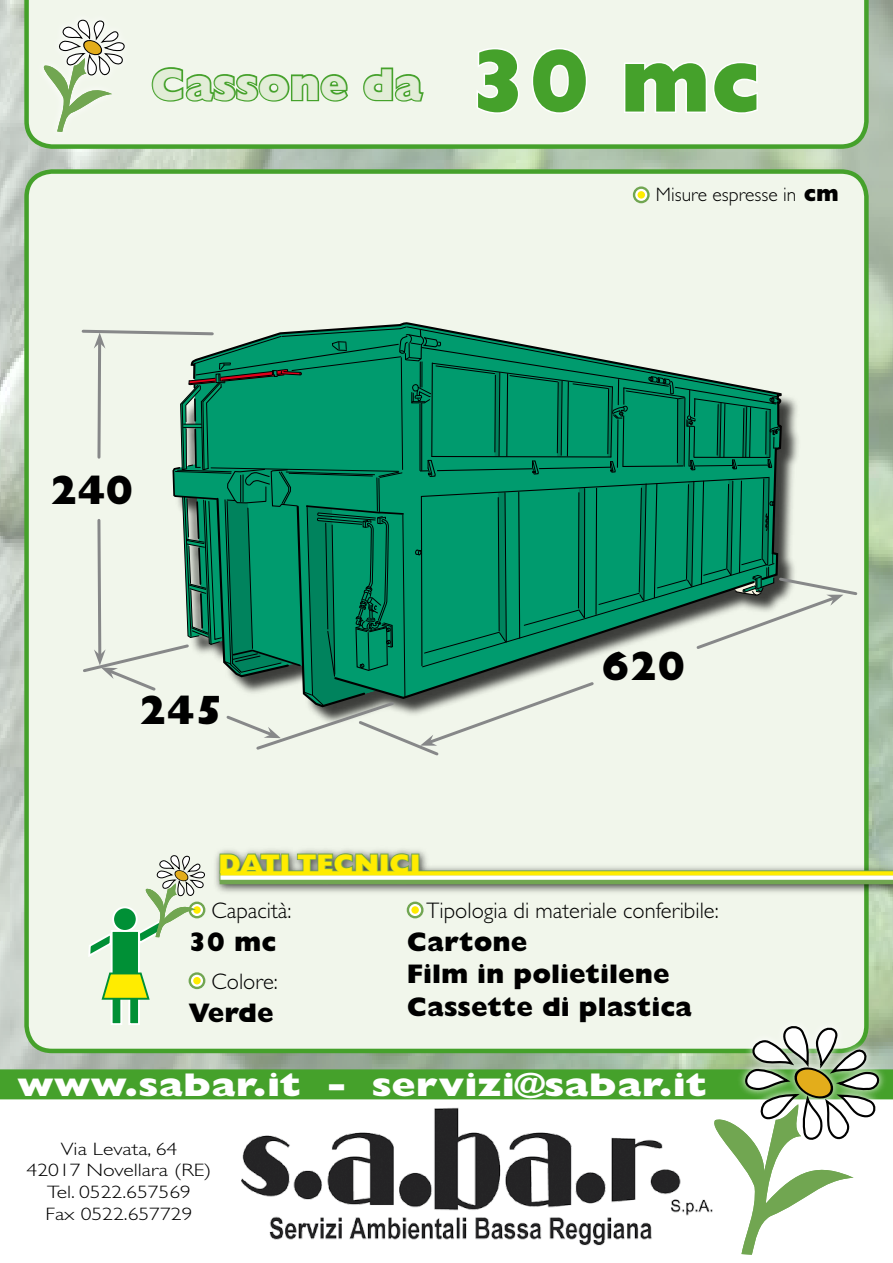
<style>
.page{position:relative;width:893px;height:1263px;background:#fff}
.page>*{position:absolute;margin:0;border:0;box-sizing:border-box;transform-origin:0 0}
.t1{font:800 45px "Gill Sans";color:#e2edd7}
.t2{font:800 41.25px "Gill Sans";color:#000}
.t3{font:800 33px "Gill Sans";color:#fff;scale:1.2 1}
.t4{font:800 27px/32.4px "Gill Sans";color:#000}
.t5{font:800 27px "Gill Sans";color:#ffec00}
.t6{font:300 22.5px "Gill Sans";color:#000}
.t7{font:300 19.5px "Gill Sans";color:#000}
.t8{font:300 18px/21.6px "Gill Sans";color:#000;text-align:center;scale:1.2 1}
.s1{font-size:90px;color:#45a12b}
.s2{font-weight:800;font-size:22.5px}
.s3{font-size:29.7px}
</style>
<div class="page">
<img style="left:0;top:0;width:893px;height:1069px">
<img style="left:242px;top:1099px;width:463px;height:147px">
<div style="left:0;top:1069px;width:893px;height:30px;background:#45a12b"></div>
<div style="left:27px;top:172px;width:839px;height:879px;background:#f1f6eb;border-radius:26px"></div>
<div style="left:24px;top:169px;width:845px;height:884px;border:4px solid #45a12b;border-radius:26px"></div>
<div style="left:24px;top:0;width:845px;height:149px;background:#f1f6eb"></div>
<div style="left:35px;top:11px;width:99px;height:130px;background:#f1f6eb"></div>
<svg style="left:43px;top:19px;width:82px;height:113px"></svg>
<svg style="left:705px;top:1017px;width:184px;height:195px"></svg>
<svg style="left:708px;top:1022px;width:176px;height:233px"></svg>
<div style="left:634px;top:188px;width:14px;height:14px;background:#9ec288;border-radius:50%"></div>
<div style="left:633px;top:186px;width:17px;height:17px;border:3px solid #71a651;border-radius:50%"></div>
<div style="left:636px;top:190px;width:10px;height:10px;background:#ffec00;border-radius:50%"></div>
<div style="left:635px;top:189px;width:12px;height:12px;border:2px solid #fff;border-radius:50%"></div>
<div style="left:408px;top:903px;width:14px;height:14px;background:#86b36a;border-radius:50%"></div>
<div style="left:407px;top:901px;width:17px;height:17px;border:3px solid #71a651;border-radius:50%"></div>
<div style="left:410px;top:905px;width:10px;height:10px;background:#ffec00;border-radius:50%"></div>
<div style="left:409px;top:904px;width:12px;height:12px;border:2px solid #fff;border-radius:50%"></div>
<div style="left:212px;top:846px;width:681px;height:50px;background:#000;opacity:.75"></div>
<svg style="left:284px;top:870px;width:609px;height:1px"></svg>
<svg style="left:219px;top:853px;width:62px;height:22px"></svg>
<div style="left:281px;top:853px;width:8px;height:21px;border:2px solid #71a651"></div>
<svg style="left:296px;top:852px;width:83px;height:19px"></svg>
<div style="left:380px;top:853px;width:9px;height:21px;border:2px solid #71a651"></div>
<svg style="left:389px;top:852px;width:22px;height:19px"></svg>
<div style="left:411px;top:853px;width:8px;height:21px;border:2px solid #71a651"></div>
<div style="left:220px;top:871px;width:673px;height:5px;background:#ffec00"></div>
<div style="left:220px;top:875px;width:673px;height:5px;background:#fff"></div>
<hr style="left:220px;top:880px;width:673px;height:4px;background:#71a651">
<svg style="left:88px;top:855px;width:118px;height:170px"></svg>
<svg style="left:150px;top:66px;width:200px;height:37px"></svg>
<svg style="left:362px;top:66px;width:63px;height:37px"></svg>
<svg style="left:475px;top:46px;width:46px;height:69px"></svg>
<svg style="left:530px;top:46px;width:59px;height:69px"></svg>
<svg style="left:622px;top:60px;width:138px;height:55px"></svg>
<svg style="left:81px;top:326px;width:777px;height:430px"></svg>
<h1 class="t1" style="left:151px;top:58px;width:611px">Cassone da <span class="s1">30 mc</span></h1>
<p class="t7" style="left:656px;top:184px;width:185px">Misure espresse in <span class="s2">cm</span></p>
<h2 class="t2" style="left:50px;top:466px;width:85px">240</h2>
<h2 class="t2" style="left:139px;top:686px;width:85px">245</h2>
<h3 class="t5" style="left:218px;top:848px;width:204px">DATI TECNICI</h3>
<h2 class="t2" style="left:602px;top:642px;width:85px">620</h2>
<p class="t6" style="left:212px;top:898px;width:81px">Capacità:</p>
<h3 class="t4" style="left:189px;top:925px;width:89px">30 mc</h3>
<p class="t6" style="left:212px;top:969px;width:68px">Colore:</p>
<h3 class="t4" style="left:189px;top:996px;width:87px">Verde</h3>
<p class="t6" style="left:427px;top:898px;width:293px">Tipologia di materiale conferibile:</p>
<h3 class="t4" style="left:407px;top:925px;width:287px">Cartone<br>Film in polietilene<br>Cassette di plastica</h3>
<h3 class="t3" style="left:17px;top:1065px;width:576px">www.sabar.it - servizi<span class="s3">@</span>sabar.it</h3>
<p class="t8" style="left:27px;top:1138px;width:156px">Via Levata, 64<br>42017 Novellara (RE)<br>Tel. 0522.657569<br>Fax 0522.657729</p>
</div>
